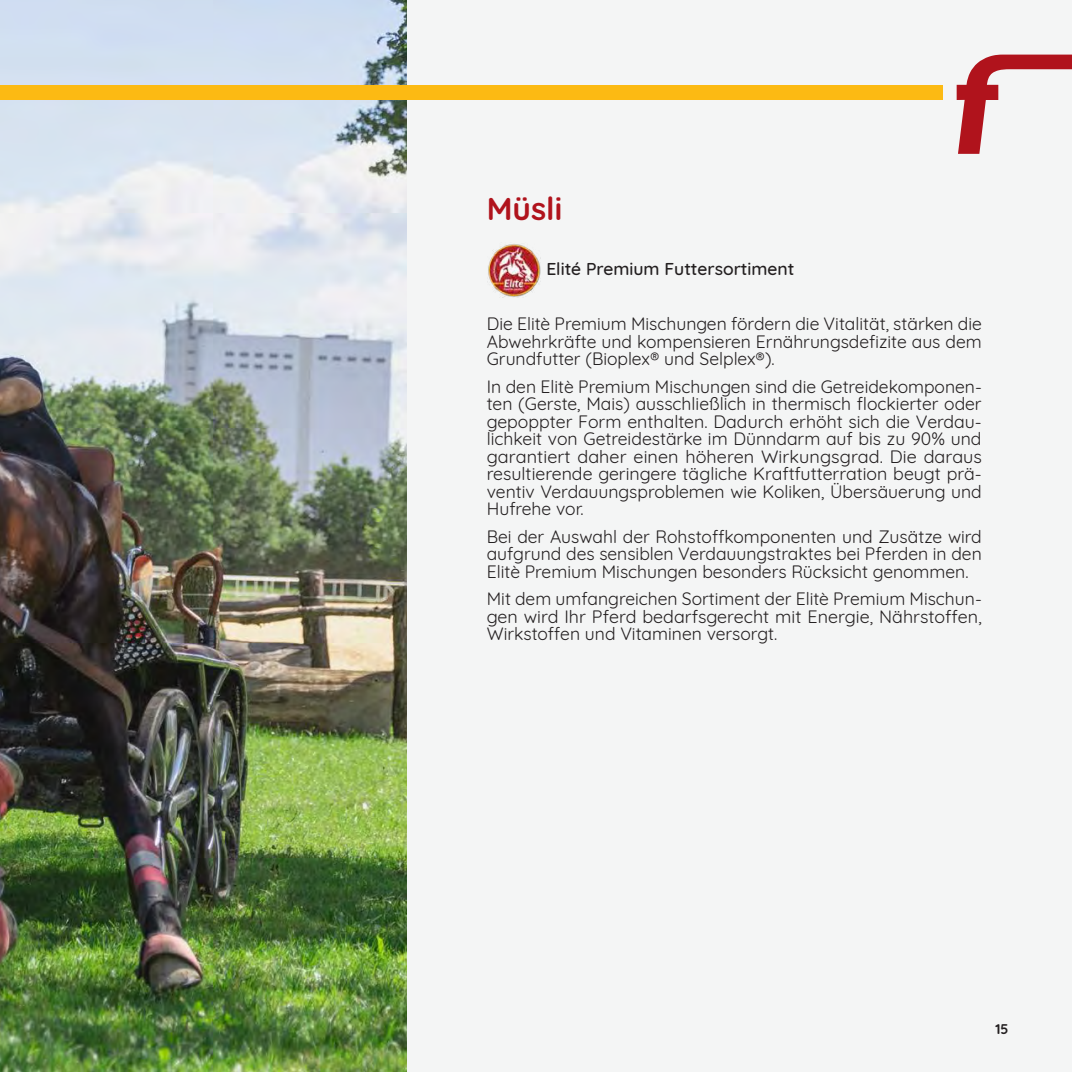
<style>
.page{position:relative;width:1072px;height:1072px;background:#fff}
.page>*{position:absolute;margin:0;border:0;box-sizing:border-box;transform-origin:0 0}
.t1{font:700 31.5px "Quicksand";color:#b0131c}
.t2{font:17.5px/17.5px "Quicksand";color:#231f20;text-align:justify}
.t3{font:500 17.5px "Quicksand";color:#231f20}
.t4{font:700 14px "Quicksand";color:#231f20}
</style>
<div class="page">
<div style="left:0;top:0;width:1071px;height:1071px;background:#f4f5f5"></div>
<img style="left:0;top:0;width:407px;height:1071px">
<svg style="left:956px;top:55px;width:115px;height:99px"></svg>
<div style="left:0;top:85px;width:943px;height:15px;background:#fcba13"></div>
<img style="left:487px;top:244px;width:53px;height:53px">
<h1 class="t1" style="left:487px;top:183px;width:77px">Müsli</h1>
<p class="t3" style="left:546px;top:255px;width:250px">Elité Premium Futtersortiment</p>
<p class="t2" style="left:487px;top:313px;width:496px">Die Elitè Premium Mischungen fördern die Vitalität, stärken die Abwehrkräfte und kompensieren Ernährungsdefizite aus dem Grundfutter (Bioplex® und Selplex®).</p>
<p class="t2" style="left:487px;top:376px;width:496px">In den Elitè Premium Mischungen sind die Getreidekomponen&shy;ten (Gerste, Mais) ausschließlich in thermisch flockierter oder gepoppter Form enthalten. Dadurch erhöht sich die Verdau&shy;lichkeit von Getreidestärke im Dünndarm auf bis zu 90% und garantiert daher einen höheren Wirkungsgrad. Die daraus resultierende geringere tägliche Kraftfutterration beugt prä&shy;ventiv Verdauungsproblemen wie Koliken, Übersäuerung und Hufrehe vor.</p>
<p class="t2" style="left:487px;top:526px;width:496px">Bei der Auswahl der Rohstoffkomponenten und Zusätze wird aufgrund des sensiblen Verdauungstraktes bei Pferden in den Elitè Premium Mischungen besonders Rücksicht genommen.</p>
<p class="t2" style="left:487px;top:588px;width:496px">Mit dem umfangreichen Sortiment der Elitè Premium Mischun&shy;gen wird Ihr Pferd bedarfsgerecht mit Energie, Nährstoffen, Wirkstoffen und Vitaminen versorgt.</p>
<p class="t4" style="left:995px;top:1017px;width:15px">15</p>
</div>
